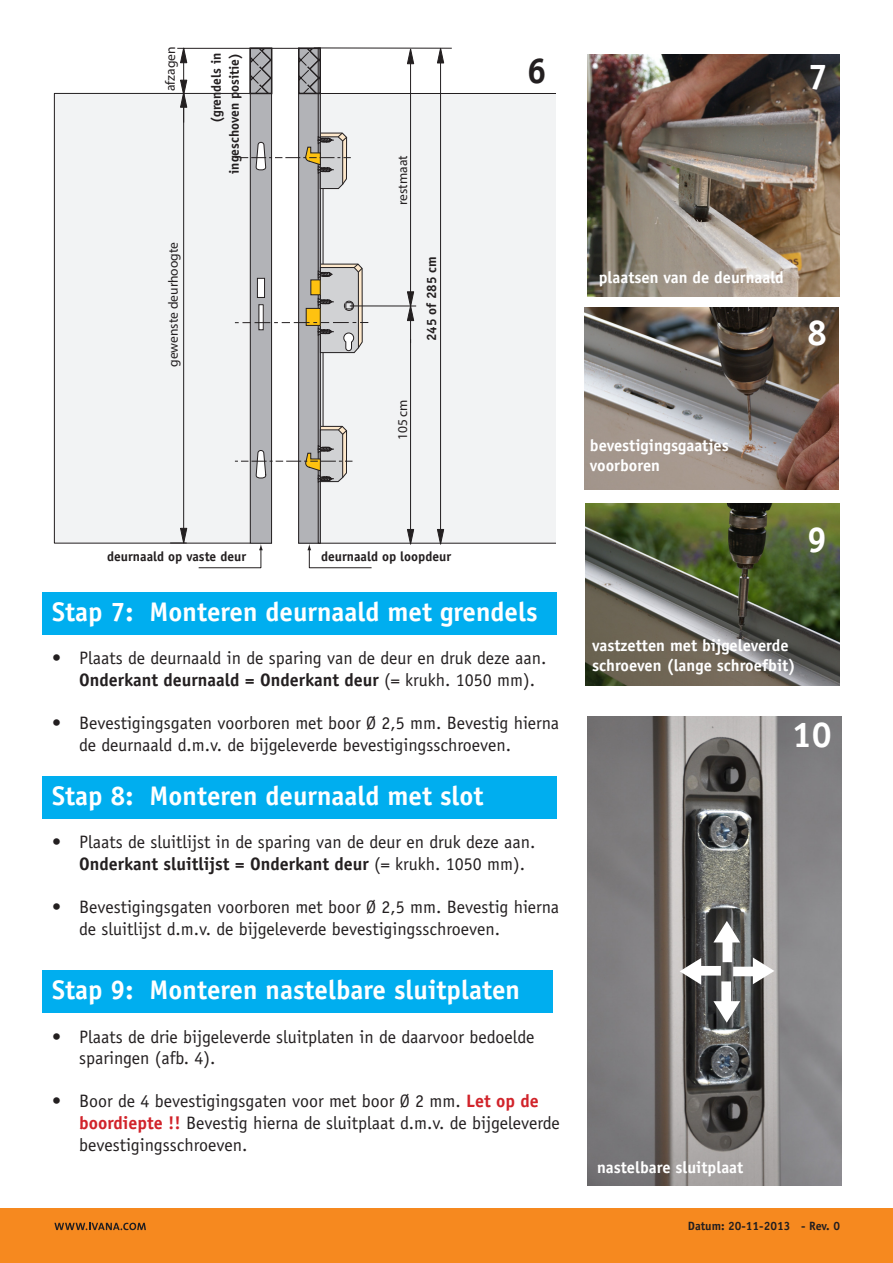
<style>
.page{position:relative;width:893px;height:1263px;background:#fff}
.page>*{position:absolute;margin:0;border:0;box-sizing:border-box;transform-origin:0 0}
.t1{font:700 36px "Officina Sans";color:#fff}
.t2{font:700 36px "Officina Sans";color:#231f20}
.t3{font:700 27px "Officina Sans";color:#fff}
.t4{font:18px/21.6px "Officina Sans";color:#231f20}
.t5{font:700 16.5px/19.8px "Officina Sans";color:#fff}
.t6{font:700 13.5px/18px "Officina Sans";color:#231f20;text-align:right}
.t7{font:13.5px "Myriad Pro";color:#231f20}
.t8{font:700 12px "Officina Sans";color:#231f20}
.s1{font-weight:700}
.s2{font-weight:700;color:#d1232a}
</style>
<div class="page">
<div style="left:0;top:1209px;width:893px;height:54px;background:#f6891f"></div>
<div style="left:42px;top:970px;width:510px;height:43px;background:#00aeef"></div>
<img style="left:584px;top:308px;width:254px;height:181px">
<img style="left:585px;top:504px;width:254px;height:181px">
<svg style="left:54px;top:1223px;width:92px;height:7px"></svg>
<div style="left:42px;top:592px;width:515px;height:43px;background:#00aeef"></div>
<div style="left:42px;top:776px;width:515px;height:43px;background:#00aeef"></div>
<img style="left:587px;top:716px;width:254px;height:470px">
<svg style="left:680px;top:921px;width:94px;height:102px"></svg>
<div style="left:318px;top:93px;width:238px;height:450px;background:#f2f3f4"></div>
<div style="left:54px;top:93px;width:197px;height:450px;background:#f2f3f4"></div>
<div style="left:299px;top:48px;width:21px;height:495px;background:#b2b3b7"></div>
<div style="left:250px;top:48px;width:22px;height:495px;background:#b2b3b7"></div>
<div style="left:318px;top:48px;width:3px;height:495px;border:1px solid #231f20"></div>
<svg style="left:235px;top:49px;width:133px;height:477px"></svg>
<div style="left:298px;top:48px;width:23px;height:46px;border:2px solid #231f20"></div>
<hr style="left:183px;top:48px;width:1px;height:39px;background:#231f20">
<hr style="left:177px;top:48px;width:123px;height:1px;background:#231f20">
<svg style="left:180px;top:47px;width:8px;height:17px"></svg>
<svg style="left:180px;top:79px;width:8px;height:29px"></svg>
<hr style="left:183px;top:93px;width:1px;height:450px;background:#231f20">
<svg style="left:170px;top:527px;width:18px;height:17px"></svg>
<hr style="left:440px;top:48px;width:1px;height:496px;background:#231f20">
<svg style="left:436px;top:529px;width:9px;height:16px"></svg>
<svg style="left:437px;top:47px;width:8px;height:17px"></svg>
<hr style="left:410px;top:49px;width:1px;height:294px;background:#231f20">
<hr style="left:314px;top:48px;width:138px;height:1px;background:#231f20">
<svg style="left:407px;top:47px;width:8px;height:18px"></svg>
<hr style="left:410px;top:339px;width:1px;height:205px;background:#231f20">
<hr style="left:350px;top:306px;width:66px;height:1px;background:#231f20">
<svg style="left:406px;top:529px;width:9px;height:16px"></svg>
<svg style="left:406px;top:291px;width:9px;height:30px"></svg>
<svg style="left:198px;top:544px;width:65px;height:24px"></svg>
<svg style="left:307px;top:544px;width:65px;height:24px"></svg>
<img style="left:587px;top:54px;width:252px;height:242px">
<p class="t7" style="left:162px;top:91px;width:46px;rotate:-90deg">afzagen</p>
<p class="t6" style="left:207px;top:174px;width:122px;rotate:-90deg">(grendels in ingeschoven positie)</p>
<p class="t7" style="left:165px;top:367px;width:126px;rotate:-90deg">gewenste deurhoogte</p>
<p class="t7" style="left:394px;top:205px;width:51px;rotate:-90deg">restmaat</p>
<p class="t6" style="left:422px;top:341px;width:87px;rotate:-90deg">245 of 285 cm</p>
<p class="t7" style="left:394px;top:440px;width:42px;rotate:-90deg">105 cm</p>
<p class="t6" style="left:107px;top:548px;width:140px">deurnaald op vaste deur</p>
<p class="t6" style="left:321px;top:548px;width:132px">deurnaald op loopdeur</p>
<h1 class="t2" style="left:527px;top:49px;width:22px">6</h1>
<h1 class="t1" style="left:808px;top:54px;width:22px">7</h1>
<p class="t5" style="left:599px;top:268px;width:187px">plaatsen van de deurnaald</p>
<h1 class="t1" style="left:807px;top:310px;width:22px">8</h1>
<p class="t5" style="left:590px;top:435px;width:141px">bevestigingsgaatjes voorboren</p>
<h1 class="t1" style="left:807px;top:517px;width:22px">9</h1>
<h2 class="t3" style="left:52px;top:595px;width:487px">Stap 7: Monteren deurnaald met grendels</h2>
<p class="t4" style="left:79px;top:648px;width:469px;text-indent:-27px">• Plaats de deurnaald in de sparing van de deur en druk deze aan.<br><span class="s1">Onderkant deurnaald = Onderkant deur</span> (= krukh. 1050 mm).</p>
<p class="t4" style="left:79px;top:712px;width:482px;text-indent:-27px">• Bevestigingsgaten voorboren met boor Ø 2,5 mm. Bevestig hierna de deurnaald d.m.v. de bijgeleverde bevestigingsschroeven.</p>
<h2 class="t3" style="left:52px;top:779px;width:433px">Stap 8: Monteren deurnaald met slot</h2>
<p class="t4" style="left:79px;top:831px;width:458px;text-indent:-27px">• Plaats de sluitlijst in de sparing van de deur en druk deze aan.<br><span class="s1">Onderkant sluitlijst = Onderkant deur</span> (= krukh. 1050 mm).</p>
<p class="t4" style="left:79px;top:896px;width:482px;text-indent:-27px">• Bevestigingsgaten voorboren met boor Ø 2,5 mm. Bevestig hierna de sluitlijst d.m.v. de bijgeleverde bevestigingsschroeven.</p>
<h2 class="t3" style="left:52px;top:973px;width:469px">Stap 9: Monteren nastelbare sluitplaten</h2>
<p class="t4" style="left:79px;top:1026px;width:457px;text-indent:-27px">• Plaats de drie bijgeleverde sluitplaten in de daarvoor bedoelde sparingen (afb. 4).</p>
<p class="t4" style="left:79px;top:1090px;width:482px;text-indent:-27px">• Boor de 4 bevestigingsgaten voor met boor Ø 2 mm. <span class="s2">Let op de boordiepte !!</span> Bevestig hierna de sluitplaat d.m.v. de bijgeleverde bevestigingsschroeven.</p>
<p class="t5" style="left:592px;top:635px;width:205px">vastzetten met bijgeleverde schroeven (lange schroefbit)</p>
<h1 class="t1" style="left:792px;top:712px;width:42px">10</h1>
<p class="t5" style="left:597px;top:1158px;width:148px">nastelbare sluitplaat</p>
<p class="t8" style="left:688px;top:1218px;width:154px">Datum: 20-11-2013 - Rev. 0</p>
</div>
